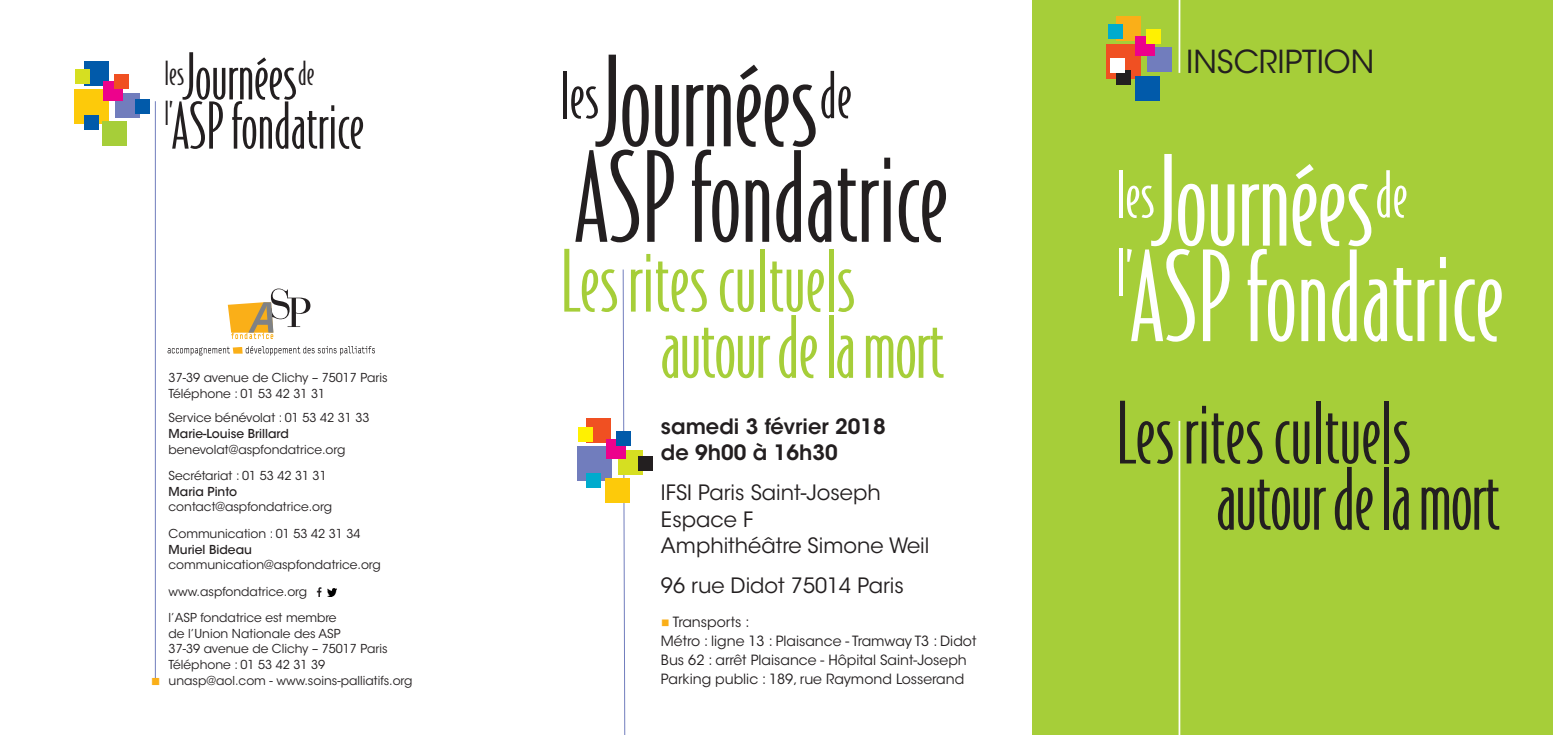
<style>
.page{position:relative;width:1553px;height:735px;background:#fff}
.page>*{position:absolute;margin:0;border:0;box-sizing:border-box;transform-origin:0 0}
.t1{font:300 118.65px/95.4px "Bodega Sans";color:#fff}
.t2{font:300 118.65px/95.4px "Bodega Sans";color:#231f20}
.t3{font:300 81.2px/66.1px "Bodega Sans";color:#231f20}
.t4{font:300 81.2px/66.1px "Bodega Sans";color:#a6ce39}
.t5{font:300 61.43px "Bodega Sans";color:#fff}
.t6{font:300 61.43px "Bodega Sans";color:#231f20}
.t7{font:300 61.07px/49.2px "Bodega Sans";color:#231f20}
.t8{font:300 61.07px "Bodega Sans";color:#fff}
.t9{font:300 31.68px "Bodega Sans";color:#231f20}
.t10{font:31.5px "ITC Avant Garde Std";color:#231f20}
.t11{font:300 31.5px "Bodega Sans";color:#231f20}
.t12{font:21px/26.2px "ITC Avant Garde Std";color:#231f20}
.t13{font:600 21px/26.2px "ITC Avant Garde Std";color:#231f20}
.t14{font:14px/19.2px "ITC Avant Garde Std";color:#231f20}
.t15{font:12.25px/15.8px "ITC Avant Garde Std";color:#231f20}
.t16{font:500 12.25px "ITC Avant Garde Std";color:#231f20}
.t17{font:12.25px "Wingdings";color:#faaf18}
.s1{font-size:31.5px}
.s2{font-size:61.07px}
.s3{color:#faaf18}
</style>
<div class="page">
<div style="left:1032px;top:0;width:521px;height:734px;background:#a6ce39"></div>
<hr style="left:1178px;top:420px;width:2px;height:314px;background:#fff">
<hr style="left:1178px;top:0;width:2px;height:73px;background:#fff">
<div style="left:1116px;top:16px;width:25px;height:25px;background:#faaf18"></div>
<div style="left:1147px;top:47px;width:25px;height:25px;background:#717dbd"></div>
<div style="left:1106px;top:44px;width:35px;height:34px;background:#f05022"></div>
<div style="left:1116px;top:70px;width:15px;height:15px;background:#231f20"></div>
<div style="left:1107px;top:24px;width:15px;height:15px;background:#00abcd"></div>
<div style="left:1135px;top:36px;width:20px;height:20px;background:#ed028c"></div>
<div style="left:1134px;top:76px;width:25px;height:24px;background:#015aaa"></div>
<div style="left:1146px;top:29px;width:15px;height:14px;background:#fff101"></div>
<div style="left:1110px;top:58px;width:15px;height:15px;background:#fff"></div>
<hr style="left:155px;top:101px;width:1px;height:581px;background:#717dbd">
<svg style="left:316px;top:587px;width:21px;height:9px"></svg>
<div style="left:84px;top:61px;width:25px;height:25px;background:#015aaa"></div>
<div style="left:115px;top:93px;width:25px;height:24px;background:#717dbd"></div>
<div style="left:74px;top:89px;width:35px;height:35px;background:#fdca0a"></div>
<div style="left:84px;top:115px;width:15px;height:15px;background:#015aaa"></div>
<div style="left:135px;top:98px;width:15px;height:15px;background:#015aaa"></div>
<div style="left:75px;top:69px;width:15px;height:15px;background:#d6df21"></div>
<div style="left:103px;top:81px;width:20px;height:20px;background:#ed028c"></div>
<div style="left:102px;top:121px;width:25px;height:25px;background:#a6ce39"></div>
<div style="left:114px;top:74px;width:15px;height:15px;background:#f05022"></div>
<svg style="left:623px;top:269px;width:2px;height:465px"></svg>
<div style="left:586px;top:418px;width:25px;height:25px;background:#f05022"></div>
<div style="left:618px;top:449px;width:24px;height:25px;background:#d6df21"></div>
<div style="left:577px;top:446px;width:34px;height:34px;background:#717dbd"></div>
<div style="left:586px;top:472px;width:15px;height:15px;background:#00abcd"></div>
<div style="left:638px;top:455px;width:14px;height:15px;background:#231f20"></div>
<div style="left:578px;top:426px;width:15px;height:15px;background:#fff101"></div>
<div style="left:606px;top:438px;width:19px;height:20px;background:#ed028c"></div>
<div style="left:605px;top:478px;width:25px;height:24px;background:#fdca0a"></div>
<div style="left:616px;top:430px;width:15px;height:15px;background:#015aaa"></div>
<svg style="left:228px;top:288px;width:82px;height:51px"></svg>
<svg style="left:168px;top:346px;width:207px;height:9px"></svg>
<h3 class="t7" style="left:172px;top:54px;width:193px">Journées<br>ASPfondatrice</h3>
<h3 class="t11" style="left:298px;top:56px;width:18px">de</h3>
<h3 class="t9" style="left:165px;top:56px;width:21px"><span class="s1">l</span>es</h3>
<h3 class="t11" style="left:165px;top:96px;width:10px">l’</h3>
<p class="t17" style="left:151px;top:674px;width:11px">■</p>
<p class="t15" style="left:169px;top:370px;width:220px">37-39 avenue de Clichy – 75017 Paris<br>Téléphone : 01 53 42 31 31</p>
<p class="t15" style="left:169px;top:410px;width:202px">Service bénévolat : 01 53 42 31 33</p>
<p class="t16" style="left:169px;top:428px;width:122px">Marie-Louise Brillard</p>
<p class="t15" style="left:169px;top:437px;width:178px;line-height:26.2px">benevolat@aspfondatrice.org<br>Secrétariat : 01 53 42 31 31</p>
<p class="t16" style="left:169px;top:486px;width:70px">Maria Pinto</p>
<p class="t15" style="left:169px;top:494px;width:193px;line-height:26.2px">contact@aspfondatrice.org<br>Communication : 01 53 42 31 34</p>
<p class="t16" style="left:169px;top:544px;width:85px">Muriel Bideau</p>
<p class="t15" style="left:169px;top:552px;width:214px;line-height:26.2px">communication@aspfondatrice.org www.aspfondatrice.org<br>l’ASP fondatrice est membre</p>
<p class="t15" style="left:169px;top:626px;width:245px">de l’Union Nationale des ASP<br>37-39 avenue de Clichy – 75017 Paris Téléphone : 01 53 42 31 39 unasp@aol.com - www.soins‐palliatifs.org</p>
<h1 class="t2" style="left:575px;top:58px;width:374px">Journées<br>ASPfondatrice</h1>
<h3 class="t7" style="left:820px;top:72px;width:33px">de</h3>
<h3 class="t6" style="left:561px;top:61px;width:40px"><span class="s2">l</span>es</h3>
<h2 class="t4" style="left:661px;top:250px;width:285px;text-indent:-100px">Lesritescultuels autourdelamort</h2>
<h3 class="t13" style="left:661px;top:415px;width:226px">samedi 3 février 2018 de 9h00 à 16h30</h3>
<h3 class="t12" style="left:661px;top:481px;width:270px">IFSI Paris Saint-Joseph<br>Espace F<br>Amphithéâtre Simone Weil</h3>
<h3 class="t12" style="left:661px;top:574px;width:244px">96 rue Didot 75014 Paris</h3>
<p class="t14" style="left:661px;top:613px;width:317px"><span class="s3">■</span> Transports :<br>Métro : ligne 13 : Plaisance - Tramway T3 : Didot Bus 62 : arrêt Plaisance - Hôpital Saint-Joseph Parking public : 189, rue Raymond Losserand</p>
<h3 class="t10" style="left:1186px;top:50px;width:190px">INSCRIPTION</h3>
<h1 class="t1" style="left:1131px;top:157px;width:374px">Journées<br>ASPfondatrice</h1>
<h3 class="t8" style="left:1375px;top:160px;width:33px">de</h3>
<h3 class="t5" style="left:1116px;top:160px;width:40px"><span class="s2">l</span>es</h3>
<h3 class="t8" style="left:1116px;top:239px;width:18px">l’</h3>
<h2 class="t3" style="left:1216px;top:402px;width:285px;text-indent:-100px">Lesritescultuels autourdelamort</h2>
</div>
